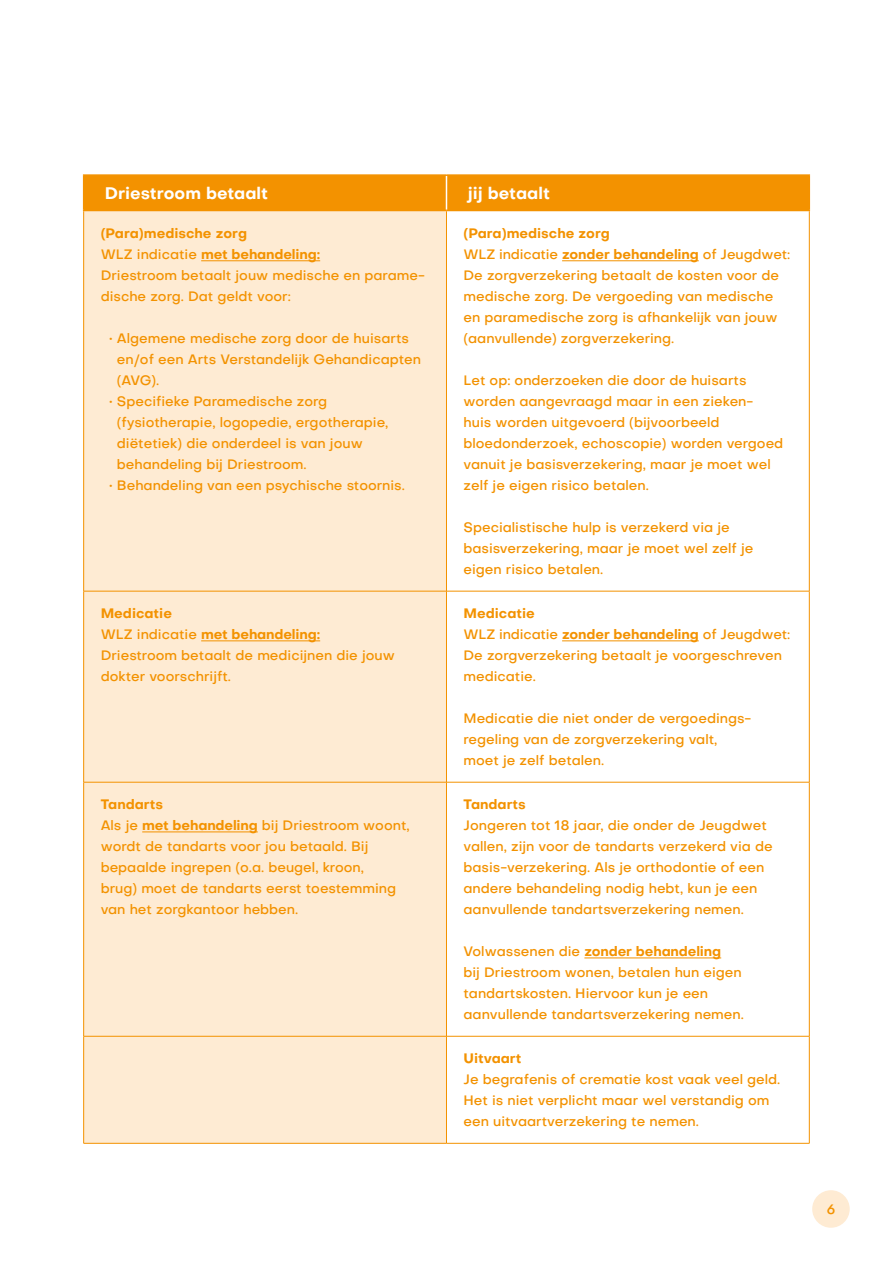
<style>
.page{position:relative;width:893px;height:1263px;background:#fff}
.page>*{position:absolute;margin:0;border:0;box-sizing:border-box;transform-origin:0 0}
.t1{font:700 16.5px "Objectivity";color:#fff}
.t2{font:500 13.5px/21px "Objectivity";color:#f39200}
.t3{font:700 13.5px "Objectivity";color:#f39200}
.s1{font-weight:700}
</style>
<div class="page">
<div style="left:812px;top:1190px;width:38px;height:38px;background:#feebd3;border-radius:50%"></div>
<div style="left:84px;top:176px;width:724px;height:34px;background:#f39200"></div>
<div style="left:84px;top:211px;width:362px;height:932px;background:#feebd3"></div>
<hr style="left:446px;top:176px;width:1px;height:34px;background:#fff">
<hr style="left:83px;top:211px;width:1px;height:380px;background:#f39200">
<hr style="left:446px;top:211px;width:1px;height:380px;background:#f39200">
<hr style="left:809px;top:211px;width:1px;height:380px;background:#f39200">
<hr style="left:83px;top:591px;width:363px;height:1px;background:#f39200">
<hr style="left:83px;top:591px;width:1px;height:191px;background:#f39200">
<hr style="left:446px;top:591px;width:363px;height:1px;background:#f39200">
<hr style="left:446px;top:591px;width:1px;height:191px;background:#f39200">
<hr style="left:809px;top:591px;width:1px;height:191px;background:#f39200">
<hr style="left:83px;top:782px;width:363px;height:1px;background:#f39200">
<hr style="left:83px;top:782px;width:1px;height:254px;background:#f39200">
<hr style="left:446px;top:782px;width:363px;height:1px;background:#f39200">
<hr style="left:446px;top:782px;width:1px;height:254px;background:#f39200">
<hr style="left:809px;top:782px;width:1px;height:254px;background:#f39200">
<hr style="left:83px;top:1036px;width:363px;height:1px;background:#f39200">
<hr style="left:83px;top:1036px;width:1px;height:107px;background:#f39200">
<hr style="left:446px;top:1036px;width:363px;height:1px;background:#f39200">
<hr style="left:446px;top:1036px;width:1px;height:107px;background:#f39200">
<hr style="left:809px;top:1036px;width:1px;height:107px;background:#f39200">
<hr style="left:83px;top:1143px;width:363px;height:1px;background:#f39200">
<hr style="left:446px;top:1143px;width:363px;height:1px;background:#f39200">
<hr style="left:83px;top:174px;width:363px;height:2px;background:#f39200">
<hr style="left:83px;top:176px;width:1px;height:34px;background:#f39200">
<hr style="left:446px;top:174px;width:364px;height:2px;background:#f39200">
<hr style="left:808px;top:176px;width:2px;height:34px;background:#f39200">
<hr style="left:83px;top:210px;width:363px;height:1px;background:#f39200">
<hr style="left:446px;top:210px;width:364px;height:1px;background:#f39200">
<hr style="left:201px;top:260px;width:119px;height:1px;background:#f39200">
<hr style="left:562px;top:260px;width:137px;height:1px;background:#f39200">
<hr style="left:201px;top:640px;width:119px;height:1px;background:#f39200">
<hr style="left:562px;top:640px;width:137px;height:1px;background:#f39200">
<hr style="left:142px;top:831px;width:116px;height:1px;background:#f39200">
<hr style="left:584px;top:957px;width:137px;height:1px;background:#f39200">
<p class="t1" style="left:105px;top:181px;width:165px">Driestroom betaalt</p>
<p class="t1" style="left:468px;top:181px;width:84px">jij betaalt</p>
<p class="t2" style="left:101px;top:223px;width:326px"><span class="s1">(Para)medische zorg<br></span>WLZ indicatie <span class="s1">met behandeling:<br></span>Driestroom betaalt jouw medische en parame&shy;dische zorg. Dat geldt voor:</p>
<p class="t2" style="left:117px;top:328px;width:306px;text-indent:-8px">• Algemene medische zorg door de huisarts en/of een Arts Verstandelijk Gehandicapten (AVG).</p>
<p class="t2" style="left:117px;top:391px;width:273px;text-indent:-8px">• Specifieke Paramedische zorg (fysiotherapie, logopedie, ergotherapie, diëtetiek) die onderdeel is van jouw behandeling bij Driestroom.</p>
<p class="t2" style="left:109px;top:475px;width:297px">• Behandeling van een psychische stoornis.</p>
<p class="t2" style="left:463px;top:223px;width:328px"><span class="s1">(Para)medische zorg<br></span>WLZ indicatie <span class="s1">zonder behandeling</span> of Jeugdwet:<br>De zorgverzekering betaalt de kosten voor de medische zorg. De vergoeding van medische en paramedische zorg is afhankelijk van jouw (aanvullende) zorgverzekering.</p>
<p class="t2" style="left:463px;top:370px;width:321px">Let op: onderzoeken die door de huisarts worden aangevraagd maar in een zieken&shy;huis worden uitgevoerd (bijvoorbeeld bloedonderzoek, echoscopie) worden vergoed vanuit je basisverzekering, maar je moet wel zelf je eigen risico betalen.</p>
<p class="t2" style="left:463px;top:517px;width:291px">Specialistische hulp is verzekerd via je basisverzekering, maar je moet wel zelf je eigen risico betalen.</p>
<p class="t2" style="left:101px;top:603px;width:296px"><span class="s1">Medicatie<br></span>WLZ indicatie <span class="s1">met behandeling:<br></span>Driestroom betaalt de medicijnen die jouw dokter voorschrijft.</p>
<p class="t2" style="left:463px;top:603px;width:328px"><span class="s1">Medicatie<br></span>WLZ indicatie <span class="s1">zonder behandeling</span> of Jeugdwet:<br>De zorgverzekering betaalt je voorgeschreven medicatie.</p>
<p class="t2" style="left:463px;top:708px;width:288px">Medicatie die niet onder de vergoedings&shy;regeling van de zorgverzekering valt, moet je zelf betalen.</p>
<p class="t2" style="left:101px;top:794px;width:310px"><span class="s1">Tandarts<br></span>Als je <span class="s1">met behandeling</span> bij Driestroom woont, wordt de tandarts voor jou betaald. Bij bepaalde ingrepen (o.a. beugel, kroon,<br>brug) moet de tandarts eerst toestemming van het zorgkantoor hebben.</p>
<p class="t3" style="left:463px;top:795px;width:64px">Tandarts</p>
<p class="t2" style="left:463px;top:815px;width:311px">Jongeren tot 18 jaar, die onder de Jeugdwet vallen, zijn voor de tandarts verzekerd via de basis-verzekering. Als je orthodontie of een andere behandeling nodig hebt, kun je een aanvullende tandartsverzekering nemen.</p>
<p class="t2" style="left:463px;top:941px;width:282px">Volwassenen die <span class="s1">zonder behandeling<br></span>bij Driestroom wonen, betalen hun eigen tandartskosten. Hiervoor kun je een aanvullende tandartsverzekering nemen.</p>
<p class="t3" style="left:463px;top:1049px;width:59px">Uitvaart</p>
<p class="t2" style="left:463px;top:1069px;width:318px">Je begrafenis of crematie kost vaak veel geld.<br>Het is niet verplicht maar wel verstandig om een uitvaartverzekering te nemen.</p>
<p class="t2" style="left:827px;top:1198px;width:10px">6</p>
</div>
